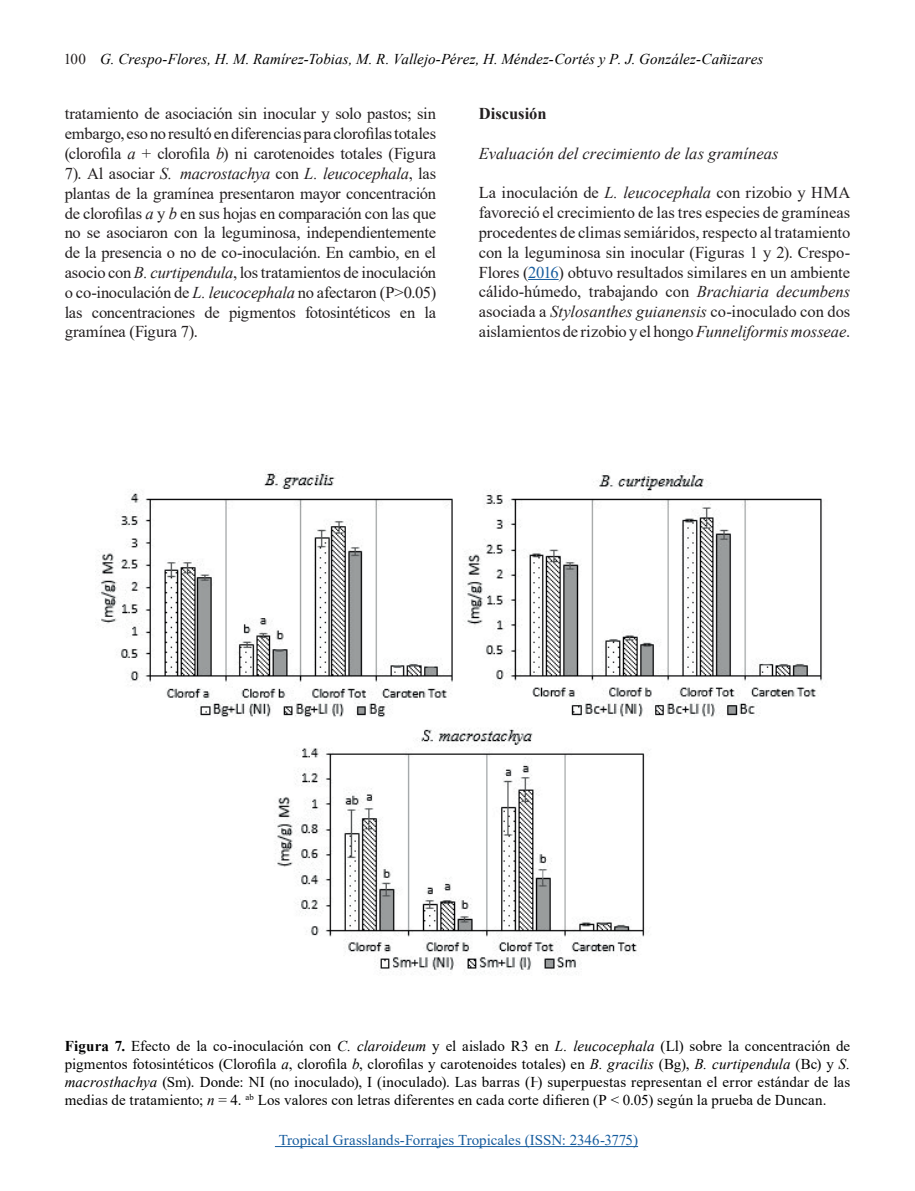
<style>
.page{position:relative;width:915px;height:1191px;background:#fff}
.page>*{position:absolute;margin:0;border:0;box-sizing:border-box;transform-origin:0 0}
.t1{font:16.5px/19.8px "Times New Roman";letter-spacing:-.01em;color:#231f20;text-align:justify}
.t2{font:italic 16.5px "Times New Roman";color:#231f20}
.t3{font:700 16.5px "Times New Roman";color:#231f20}
.t4{font:15px/18px "Times New Roman";letter-spacing:.01em;color:#000001;text-align:justify}
.t5{font:italic 15px "Times New Roman";letter-spacing:.005em;color:#000}
.t6{font:15px "Times New Roman";color:#175d9e}
.s1{font-style:normal;color:#231f20}
.s2{font-style:italic}
.s3{color:#175d9e}
.s4{font-weight:700}
</style>
<div class="page">
<hr style="left:275px;top:1146px;width:363px;height:1px;background:#175d9e">
<hr style="left:528px;top:279px;width:30px;height:1px;background:#175d9e">
<img style="left:99px;top:470px;width:724px;height:504px">
<p class="t5" style="left:64px;top:48px;width:700px"><span class="s1">100</span> G. Crespo-Flores, H. M. Ramírez-Tobias, M. R. Vallejo-Pérez, H. Méndez-Cortés y P. J. González-Cañizares</p>
<p class="t1" style="left:65px;top:103px;width:373px">tratamiento de asociación sin inocular y solo pastos; sin embargo, eso no resultó en diferencias para clorofilas totales (clorofila <span class="s2">a</span> + clorofila <span class="s2">b</span>) ni carotenoides totales (Figura 7). Al asociar <span class="s2">S. macrostachya</span> con <span class="s2">L. leucocephala</span>, las plantas de la gramínea presentaron mayor concentración de clorofilas <span class="s2">a</span> y <span class="s2">b</span> en sus hojas en comparación con las que no se asociaron con la leguminosa, independientemente de la presencia o no de co-inoculación. En cambio, en el asocio con <span class="s2">B. curtipendula</span>, los tratamientos de inoculación o co-inoculación de <span class="s2">L. leucocephala</span> no afectaron (P&gt;0.05) las concentraciones de pigmentos fotosintéticos en la gramínea (Figura 7).</p>
<p class="t3" style="left:478px;top:102px;width:69px">Discusión</p>
<p class="t2" style="left:478px;top:142px;width:301px">Evaluación del crecimiento de las gramíneas</p>
<p class="t1" style="left:478px;top:182px;width:373px">La inoculación de <span class="s2">L. leucocephala</span> con rizobio y HMA favoreció el crecimiento de las tres especies de gramíneas procedentes de climas semiáridos, respecto al tratamiento con la leguminosa sin inocular (Figuras 1 y 2). Crespo-Flores (<span class="s3">2016</span>) obtuvo resultados similares en un ambiente cálido-húmedo, trabajando con <span class="s2">Brachiaria decumbens </span>asociada a <span class="s2">Stylosanthes guianensis</span> co-inoculado con dos aislamientos de rizobio y el hongo <span class="s2">Funneliformismosseae</span>.</p>
<p class="t4" style="left:65px;top:1036px;width:786px"><span class="s4">Figura 7.</span> Efecto de la co-inoculación con <span class="s2">C. claroideum</span> y el aislado R3 en <span class="s2">L. leucocephala</span> (Ll) sobre la concentración de pigmentos fotosintéticos (Clorofila <span class="s2">a</span>, clorofila <span class="s2">b</span>, clorofilas y carotenoides totales) en <span class="s2">B. gracilis</span> (Bg), <span class="s2">B. curtipendula</span> (Bc) y <span class="s2">S. macrosthachya</span> (Sm). Donde: NI (no inoculado), I (inoculado). Las barras (Ͱ) superpuestas representan el error estándar de las medias de tratamiento; <span class="s2">n</span> = 4. <sup>ab</sup> Los valores con letras diferentes en cada corte difieren (P &lt; 0.05) según la prueba de Duncan.</p>
<p class="t6" style="left:278px;top:1129px;width:361px">Tropical Grasslands-Forrajes Tropicales (ISSN: 2346-3775)</p>
</div>
